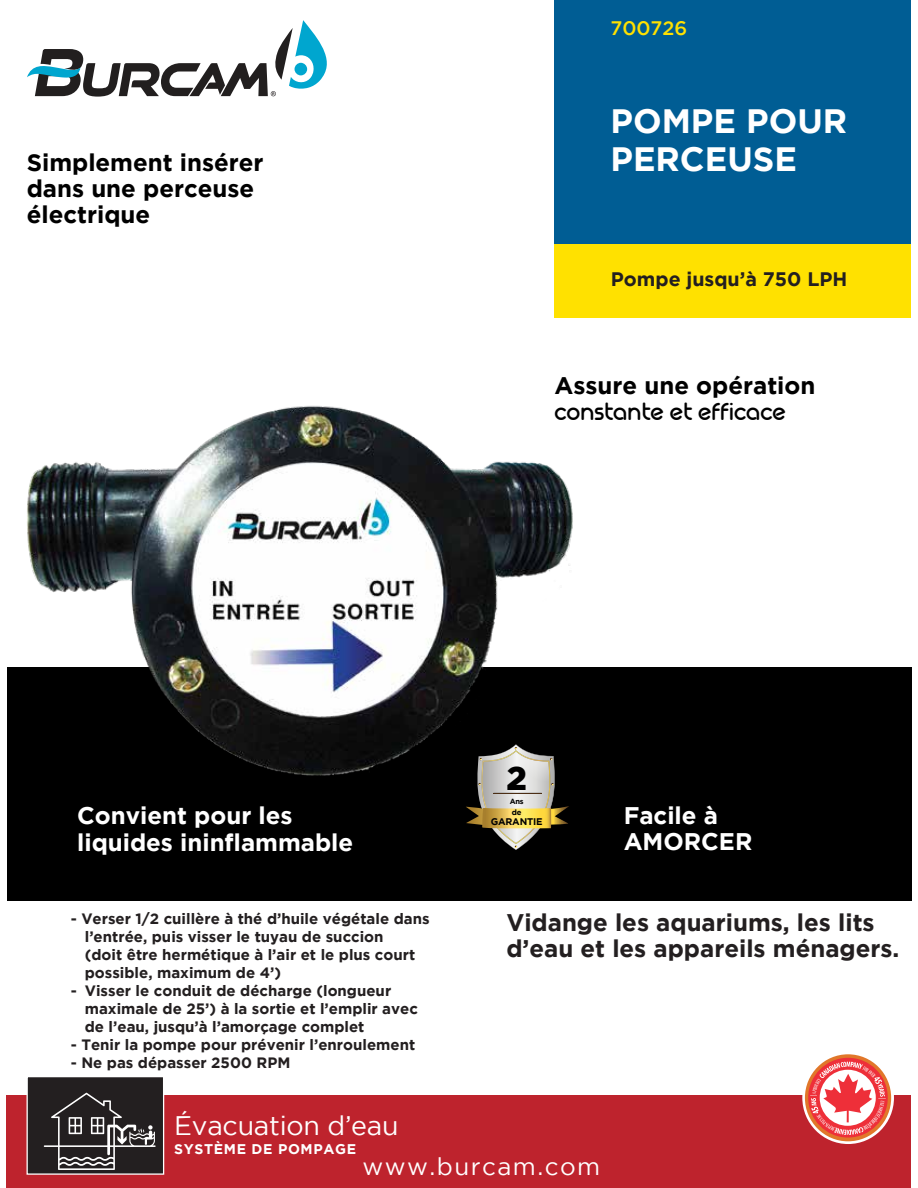
<style>
.page{position:relative;width:918px;height:1188px;background:#fff}
.page>*{position:absolute;margin:0;border:0;box-sizing:border-box;transform-origin:0 0}
.t1{font:700 33.75px/38.5px "Gotham";color:#fff}
.t2{font:900 32.7px "Gotham";color:#000}
.t3{font:26.85px "Gotham";letter-spacing:-.01em;color:#fff}
.t4{font:24.3px "Gotham";letter-spacing:.06em;color:#fff}
.t5{font:700 24px/26.2px "Gotham";color:#000}
.t6{font:700 24px/26px "Gotham";color:#231f20}
.t7{font:700 24px/26.2px "Gotham";color:#fff}
.t8{font:24px "Geoma";color:#000}
.t9{font:700 19.5px "Gotham";color:#231f20}
.t10{font:500 19.5px "Gotham";color:#ffe100}
.t11{font:700 15px/18px "Gotham";color:#231f20}
.t12{font:700 14.1px "Gotham";letter-spacing:.045em;color:#fff}
.t13{font:700 9.6px "Gotham";letter-spacing:-.025em;color:#010101}
.t14{font:700 7.65px "Gotham";color:#010101}
.t15{font:700 7.5px "Gotham";color:#010101}
</style>
<div class="page">
<div style="left:7px;top:668px;width:904px;height:233px;background:#000"></div>
<div style="left:555px;top:0;width:356px;height:286px;background:#005d94"></div>
<div style="left:555px;top:244px;width:356px;height:73px;background:#ffe100"></div>
<div style="left:7px;top:1096px;width:904px;height:92px;background:#be232d"></div>
<div style="left:27px;top:1076px;width:137px;height:99px;background:#231f20;border:1px solid #fff"></div>
<svg style="left:44px;top:1093px;width:112px;height:77px"></svg>
<svg style="left:27px;top:20px;width:300px;height:77px"></svg>
<svg style="left:802px;top:1052px;width:92px;height:92px"></svg>
<div style="left:805px;top:1054px;width:86px;height:87px;background:#e1772a;border-radius:50%"></div>
<svg style="left:808px;top:1058px;width:80px;height:80px"></svg>
<svg style="left:810px;top:1062px;width:76px;height:73px;background:#f28585"></svg>
<svg style="left:466px;top:791px;width:103px;height:59px"></svg>
<hr style="left:494px;top:793px;width:48px;height:1px;background:#4c2e15">
<img style="left:11px;top:405px;width:579px;height:386px">
<h3 class="t5" style="left:27px;top:148px;width:238px">Simplement insérer dans une perceuse électrique</h3>
<h3 class="t10" style="left:611px;top:17px;width:78px">700726</h3>
<h1 class="t1" style="left:610px;top:100px;width:238px">POMPE POUR<br>PERCEUSE</h1>
<h3 class="t9" style="left:611px;top:268px;width:238px">Pompe jusqu’à 750 LPH</h3>
<h3 class="t5" style="left:554px;top:372px;width:262px">Assure une opération</h3>
<h3 class="t8" style="left:554px;top:397px;width:233px">constante et efficace</h3>
<h3 class="t7" style="left:77px;top:802px;width:278px">Convient pour les liquides ininflammable</h3>
<p class="t11" style="left:85px;top:910px;width:346px;text-indent:-14px">- Verser 1/2 cuillère à thé d’huile végétale dans l’entrée, puis visser le tuyau de succion<br>(doit être hermétique à l’air et le plus court possible, maximum de 4’)</p>
<p class="t11" style="left:85px;top:982px;width:335px;text-indent:-14px">- Visser le conduit de décharge (longueur maximale de 25’) à la sortie et l’emplir avec de l’eau, jusqu’à l’amorçage complet</p>
<p class="t11" style="left:71px;top:1036px;width:346px">- Tenir la pompe pour prévenir l’enroulement</p>
<p class="t11" style="left:71px;top:1054px;width:221px">- Ne pas dépasser 2500 RPM</p>
<h2 class="t2" style="left:506px;top:759px;width:22px">2</h2>
<p class="t15" style="left:510px;top:797px;width:16px">Ans</p>
<p class="t14" style="left:512px;top:808px;width:11px">de</p>
<p class="t13" style="left:491px;top:816px;width:53px">GARANTIE</p>
<h3 class="t7" style="left:624px;top:802px;width:130px">Facile à<br>AMORCER</h3>
<h3 class="t6" style="left:506px;top:909px;width:395px">Vidange les aquariums, les lits d’eau et les appareils ménagers.</h3>
<h3 class="t3" style="left:174px;top:1111px;width:226px">Évacuation d’eau</h3>
<p class="t12" style="left:174px;top:1141px;width:183px">SYSTÈME DE POMPAGE</p>
<h3 class="t4" style="left:363px;top:1153px;width:239px">www.burcam.com</h3>
</div>
